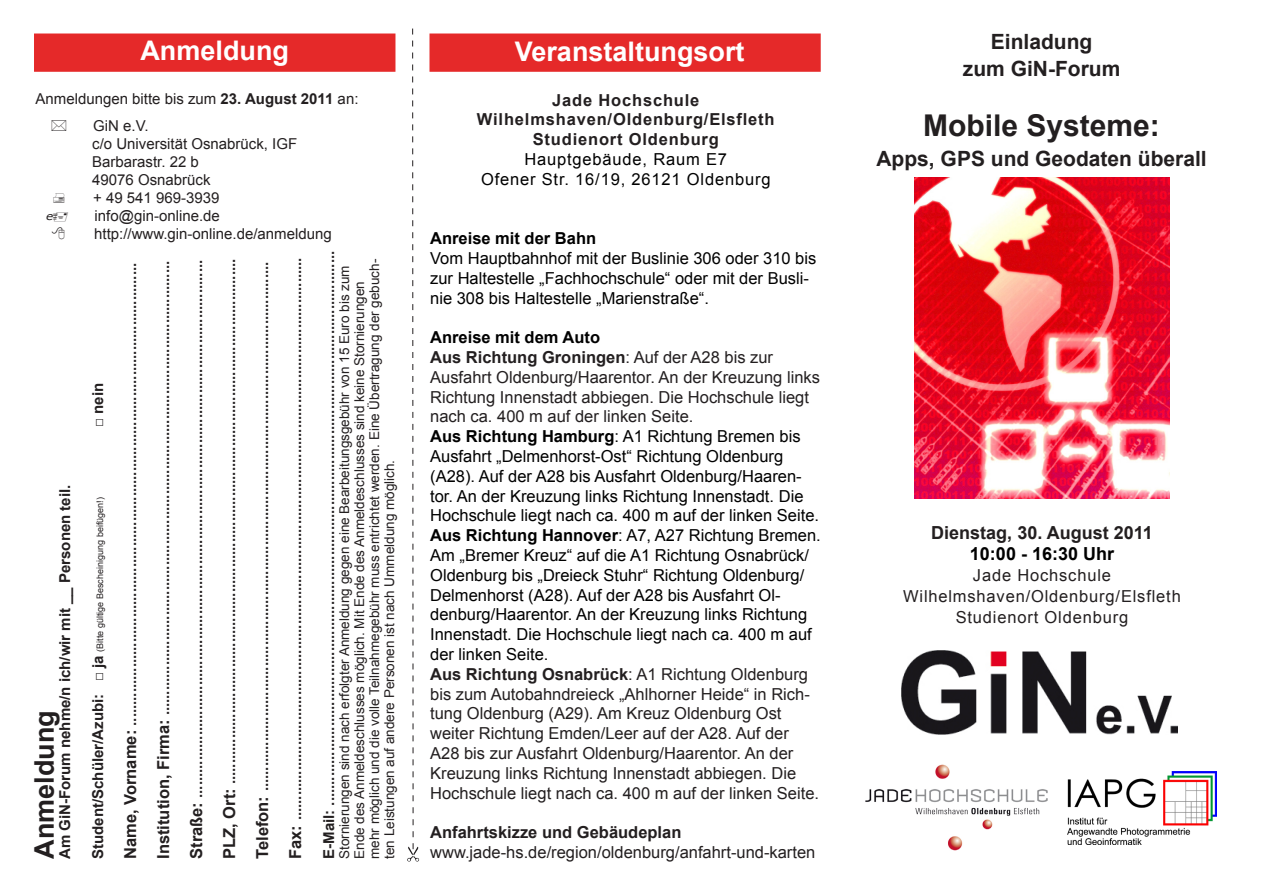
<style>
.page{position:relative;width:1263px;height:893px;background:#fff}
.page>*{position:absolute;margin:0;border:0;box-sizing:border-box;transform-origin:0 0}
.t1{font:700 30px "Arial";color:#231f20}
.t2{font:700 27px "Arial";color:#fff}
.t3{font:700 27px "Arial";color:#231f20}
.t4{font:700 21px "Arial";color:#231f20}
.t5{font:700 18px "Arial";color:#231f20}
.t6{font:700 18px "Arial";color:#000}
.Titel_3{font:16.5px/19.8px "Arial";color:#000}
.t7{font:16.5px/19.8px "Arial";color:#231f20}
.t8{font:700 16.5px "Arial";letter-spacing:.05em;color:#231f20}
.t9{font:16.5px "Arial";letter-spacing:.05em;color:#231f20}
.Titel_3-2{font:16.5px "Arial";letter-spacing:.05em;color:#000}
.t10{font:700 16.5px "Arial";color:#000}
.t11{font:700 16.5px "Arial";color:#231f20}
.t12{font:700 15px "Arial";color:#231f20}
.t13{font:15px "Arial";color:#231f20}
.t14{font:13.5px/15px "Arial";color:#231f20}
.t15{font:italic 10.65px "Verdana";color:#231f20;scale:1.12 1}
.t16{font:9px "Arial";color:#231f20}
.s1{font-weight:700}
.s2{font-weight:700;font-size:15px}
.s3{font-size:16.5px}
</style>
<div class="page">
<div style="left:34px;top:34px;width:361px;height:38px;background:#e52929;border:2px solid #e52929"></div>
<div style="left:429px;top:34px;width:392px;height:38px;background:#e52929;border:2px solid #e52929"></div>
<svg style="left:412px;top:28px;width:1px;height:818px"></svg>
<img style="left:407px;top:846px;width:13px;height:16px">
<img style="left:914px;top:178px;width:255px;height:320px">
<img style="left:902px;top:651px;width:276px;height:83px">
<img style="left:865px;top:764px;width:207px;height:87px">
<img style="left:1067px;top:772px;width:149px;height:72px">
<p class="t2" style="left:140px;top:33px;width:150px">Anmeldung</p>
<p class="t13" style="left:36px;top:89px;width:324px">Anmeldungen bitte bis zum <span class="s1">23. August 2011</span> an:</p>
<p class="t13" style="left:93px;top:116px;width:57px">GiN e.V.</p>
<p class="t13" style="left:92px;top:134px;width:207px">c/o Universität Osnabrück, IGF</p>
<p class="t13" style="left:92px;top:152px;width:108px">Barbarastr. 22 b</p>
<p class="t13" style="left:92px;top:170px;width:120px">49076 Osnabrück</p>
<p class="t13" style="left:93px;top:188px;width:128px">+ 49 541 969-3939</p>
<p class="t15" style="left:46px;top:209px;width:8px">e</p>
<p class="t13" style="left:95px;top:206px;width:127px">info@gin-online.de</p>
<p class="t13" style="left:94px;top:224px;width:239px">http://www.gin-online.de/anmeldung</p>
<p class="t12" style="left:55px;top:859px;width:376px;rotate:-90deg">Am GiN-Forum nehme/n ich/wir mit __ Personen teil.</p>
<p class="t3" style="left:26px;top:859px;width:150px;rotate:-90deg">Anmeldung</p>
<p class="t12" style="left:88px;top:427px;width:46px;rotate:-90deg">□ nein</p>
<p class="t16" style="left:94px;top:859px;width:363px;rotate:-90deg"><span class="s2">Student/Schüler/Azubi: □ ja</span> (Bitte gültige Bescheinigung beifügen!)</p>
<p class="t12" style="left:121px;top:859px;width:598px;rotate:-90deg"><span class="s3">Name, Vorname:</span> ...............................................................................................................</p>
<p class="t12" style="left:154px;top:859px;width:600px;rotate:-90deg"><span class="s3">Institution, Firma:</span> .............................................................................................................</p>
<p class="t12" style="left:187px;top:859px;width:600px;rotate:-90deg"><span class="s3">Straße:</span> .................................................................................................................................</p>
<p class="t12" style="left:220px;top:859px;width:602px;rotate:-90deg"><span class="s3">PLZ, Ort:</span> ..............................................................................................................................</p>
<p class="t12" style="left:253px;top:859px;width:599px;rotate:-90deg"><span class="s3">Telefon:</span> ...............................................................................................................................</p>
<p class="t12" style="left:286px;top:859px;width:603px;rotate:-90deg"><span class="s3">Fax:</span> .......................................................................................................................................</p>
<p class="t12" style="left:319px;top:859px;width:609px;rotate:-90deg">E-Mail: .....................................................................................................................................</p>
<p class="t14" style="left:337px;top:859px;width:602px;rotate:-90deg">Stornierungen sind nach erfolgter Anmeldung gegen eine Bearbeitungsgebühr von 15 Euro bis zum Ende des Anmeldeschlusses möglich. Mit Ende des Anmeldeschlusses sind keine Stornierungen mehr möglich und die volle Teilnahmegebühr muss entrichtet werden. Eine Übertragung der gebuch&shy;ten Leistungen auf andere Personen ist nach Ummeldung möglich.</p>
<p class="t2" style="left:515px;top:34px;width:231px">Veranstaltungsort</p>
<p class="t8" style="left:552px;top:89px;width:149px">Jade Hochschule</p>
<p class="t8" style="left:477px;top:109px;width:299px">Wilhelmshaven/Oldenburg/Elsfleth</p>
<p class="t8" style="left:533px;top:128px;width:188px">Studienort Oldenburg</p>
<p class="Titel_3-2" style="left:524px;top:148px;width:204px">Hauptgebäude, Raum E7</p>
<p class="Titel_3-2" style="left:481px;top:168px;width:291px">Ofener Str. 16/19, 26121 Oldenburg</p>
<p class="t10" style="left:430px;top:227px;width:167px">Anreise mit der Bahn</p>
<p class="Titel_3" style="left:430px;top:248px;width:388px">Vom Hauptbahnhof mit der Buslinie 306 oder 310 bis zur Haltestelle „Fachhochschule“ oder mit der Busli&shy;nie 308 bis Haltestelle „Marienstraße“.</p>
<p class="t10" style="left:430px;top:326px;width:171px">Anreise mit dem Auto</p>
<p class="t7" style="left:430px;top:347px;width:391px"><span class="s1">Aus Richtung Groningen</span>: Auf der A28 bis zur Ausfahrt Oldenburg/Haarentor. An der Kreuzung links Richtung Innenstadt abbiegen. Die Hochschule liegt nach ca. 400 m auf der linken Seite.</p>
<p class="Titel_3" style="left:430px;top:427px;width:372px"><span class="s1">Aus Richtung Hamburg</span>: A1 Richtung Bremen bis</p>
<p class="Titel_3" style="left:430px;top:446px;width:390px">Ausfahrt „Delmenhorst-Ost“ Richtung Oldenburg (A28). Auf der A28 bis Ausfahrt Oldenburg/Haaren&shy;tor. An der Kreuzung links Richtung Innenstadt. Die Hochschule liegt nach ca. 400 m auf der linken Seite.</p>
<p class="Titel_3" style="left:430px;top:526px;width:392px"><span class="s1">Aus Richtung Hannover</span>: A7, A27 Richtung Bremen.<br>Am „Bremer Kreuz“ auf die A1 Richtung Osnabrück/ Oldenburg bis „Dreieck Stuhr“ Richtung Oldenburg/ Delmenhorst (A28). Auf der A28 bis Ausfahrt Ol&shy;denburg/Haarentor. An der Kreuzung links Richtung Innenstadt. Die Hochschule liegt nach ca. 400 m auf der linken Seite.</p>
<p class="t7" style="left:430px;top:664px;width:390px"><span class="s1">Aus Richtung Osnabrück</span>: A1 Richtung Oldenburg bis zum Autobahndreieck „Ahlhorner Heide“ in Rich&shy;tung Oldenburg (A29). Am Kreuz Oldenburg Ost weiter Richtung Emden/Leer auf der A28. Auf der A28 bis zur Ausfahrt Oldenburg/Haarentor. An der Kreuzung links Richtung Innenstadt abbiegen. Die Hochschule liegt nach ca. 400 m auf der linken Seite.</p>
<p class="t11" style="left:430px;top:821px;width:253px">Anfahrtskizze und Gebäudeplan</p>
<p class="t7" style="left:430px;top:842px;width:387px">www.jade-hs.de/region/oldenburg/anfahrt-und-karten</p>
<p class="t4" style="left:991px;top:28px;width:103px">Einladung</p>
<p class="t4" style="left:963px;top:55px;width:159px">zum GiN-Forum</p>
<p class="t1" style="left:923px;top:106px;width:238px">Mobile Systeme:</p>
<p class="t4" style="left:876px;top:145px;width:332px">Apps, GPS und Geodaten überall</p>
<p class="t5" style="left:931px;top:521px;width:223px">Dienstag, 30. August 2011</p>
<p class="t6" style="left:970px;top:542px;width:146px">10:00 - 16:30 Uhr</p>
<p class="t9" style="left:973px;top:565px;width:140px">Jade Hochschule</p>
<p class="t9" style="left:903px;top:586px;width:279px">Wilhelmshaven/Oldenburg/Elsfleth</p>
<p class="t9" style="left:956px;top:607px;width:174px">Studienort Oldenburg</p>
</div>
